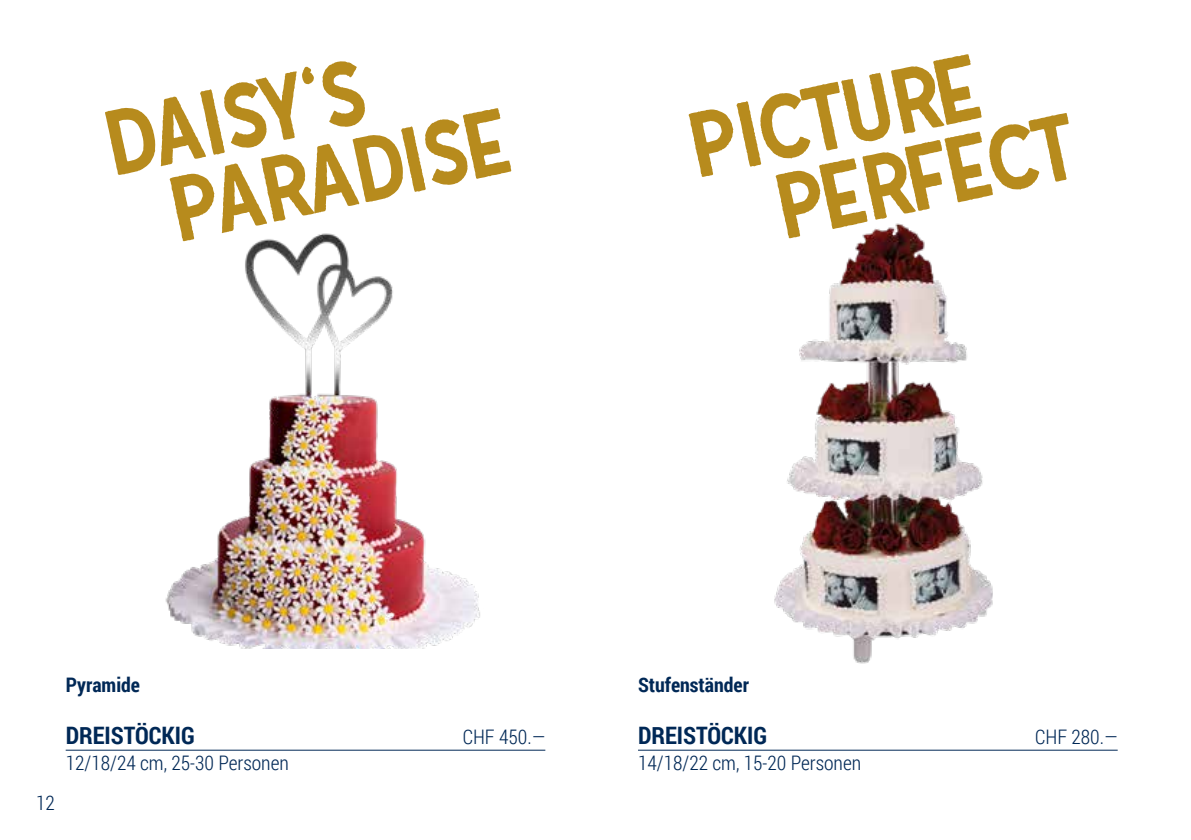
<style>
.page{position:relative;width:1191px;height:840px;background:#fff}
.page>*{position:absolute;margin:0;border:0;box-sizing:border-box;transform-origin:0 0}
.t1{font:90px/78px "Gutenberg Clean";color:#b78b1d}
.t2{font:700 24px "Roboto Condensed";color:#002856}
.t3{font:300 20px "Roboto Condensed";color:#002856}
.t4{font:700 20px "Roboto Condensed";color:#002856}
</style>
<div class="page">
<hr style="left:66px;top:749px;width:479px;height:1px;background:#002856">
<img style="left:165px;top:233px;width:315px;height:415px">
<hr style="left:638px;top:749px;width:479px;height:1px;background:#002856">
<img style="left:774px;top:223px;width:218px;height:441px">
<h1 class="t1" style="left:145px;top:98px;width:347px;text-indent:-49px;rotate:-12deg">Daisy‘s<br>Paradise</h1>
<h1 class="t1" style="left:751px;top:95px;width:309px;text-indent:-72px;rotate:-12deg">Picture<br>Perfect</h1>
<p class="t3" style="left:36px;top:788px;width:20px">12</p>
<p class="t4" style="left:66px;top:670px;width:76px">Pyramide</p>
<p class="t2" style="left:66px;top:718px;width:131px">DREISTÖCKIG</p>
<p class="t3" style="left:463px;top:722px;width:84px">CHF 450.—</p>
<p class="t3" style="left:66px;top:748px;width:225px">12/18/24 cm, 25-30 Personen</p>
<p class="t4" style="left:638px;top:670px;width:113px">Stufenständer</p>
<p class="t2" style="left:638px;top:718px;width:131px">DREISTÖCKIG</p>
<p class="t3" style="left:1035px;top:722px;width:84px">CHF 280.—</p>
<p class="t3" style="left:638px;top:748px;width:225px">14/18/22 cm, 15-20 Personen</p>
</div>
